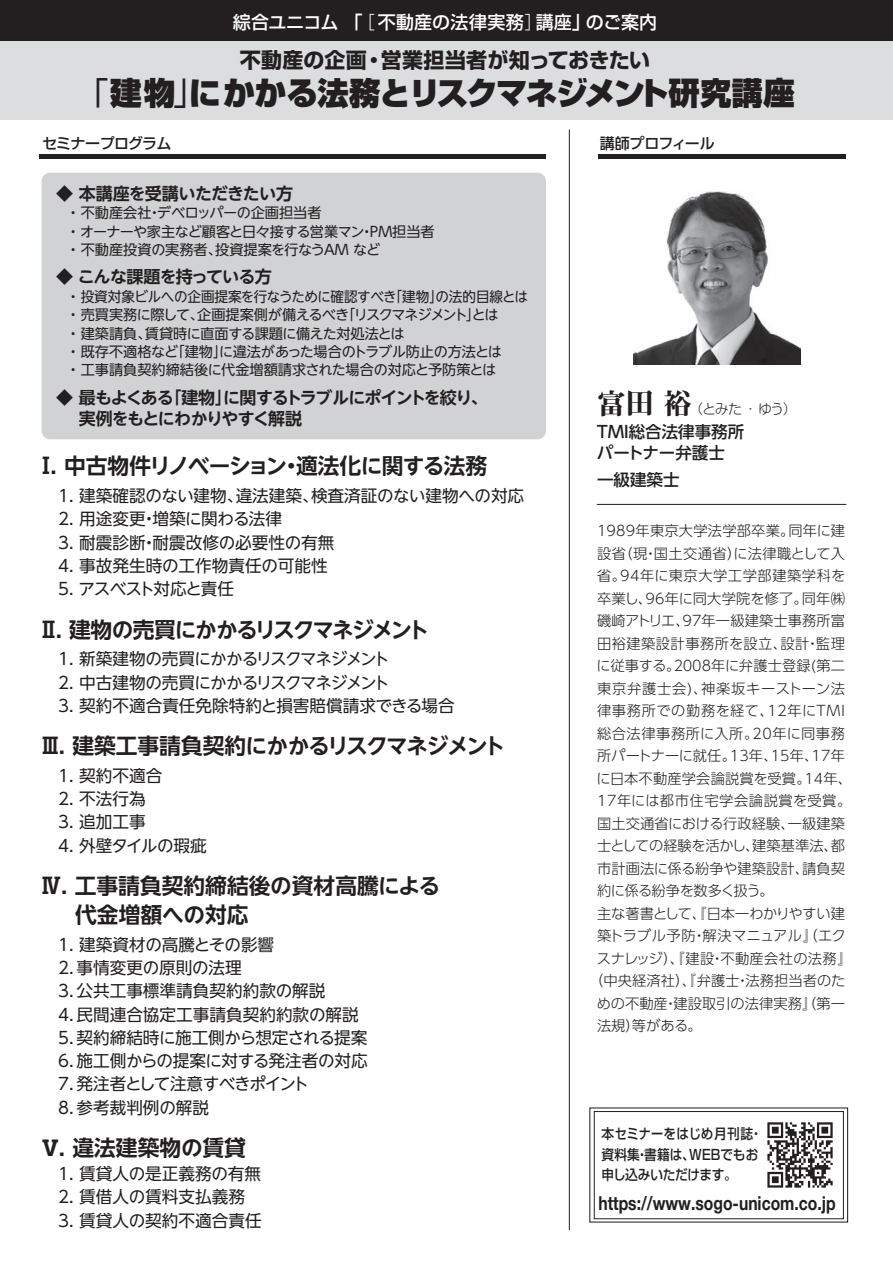
<style>
.page{position:relative;width:893px;height:1265px;background:#fff}
.page>*{position:absolute;margin:0;border:0;box-sizing:border-box;transform-origin:0 0}
.t1{font:900 31.5px "Shin Go Pro";letter-spacing:-.015em;color:#231f20}
.t2{font:700 21.75px/28.8px "UD Shin Go NT Pro De";color:#231f20}
.t3{font:700 21.75px "UD Shin Go NT Pro De";letter-spacing:-.02em;color:#231f20}
.t4{font:700 21.75px "UD Shin Go NT Pro De";letter-spacing:-.05em;color:#231f20}
.t5{font:700 21.75px "UD Shin Go NT Pro De";letter-spacing:-.085em;color:#231f20}
.t6{font:700 21px "Shin Go Pro";letter-spacing:.005em;color:#231f20}
.t7{font:700 19.2px "Helvetica Neue";color:#231f20;scale:.82 1}
.t8{font:500 18px "Shin Go Pro";letter-spacing:.005em;color:#fff}
.t9{font:700 16.95px/21px "UD Shin Go NT Pro De";letter-spacing:-.055em;color:#231f20}
.t10{font:700 16.95px "UD Shin Go NT Pro De";letter-spacing:-.035em;color:#231f20}
.t11{font:16.65px/23.2px "UD Shin Go NT Pro";color:#231f20}
.t12{font:16.65px "UD Shin Go NT Pro";letter-spacing:-.07em;color:#231f20}
.t13{font:16.65px "UD Shin Go NT Pro";letter-spacing:-.03em;color:#231f20}
.t14{font:500 16.5px/21px "UD Shin Go Pro";color:#231f20}
.t15{font:500 15px "Shin Go Pro";letter-spacing:-.05em;color:#231f20}
.t16{font:500 15px "UD Shin Go Pro";letter-spacing:-.015em;color:#231f20}
.t17{font:300 14.25px "UD Shin Go Pro";letter-spacing:.005em;color:#231f20}
.t18{font:300 14.25px "UD Shin Go Pro";letter-spacing:.04em;color:#231f20}
.t19{font:300 14.25px "UD Shin Go Pro";letter-spacing:.05em;color:#231f20}
.t20{font:300 14.25px "UD Shin Go Pro";letter-spacing:.03em;color:#231f20}
.t21{font:300 14.25px "UD Shin Go Pro";letter-spacing:-.015em;color:#231f20}
.t22{font:300 14.25px "UD Shin Go Pro";letter-spacing:-.02em;color:#231f20}
.t23{font:300 14.25px "UD Shin Go Pro";letter-spacing:.035em;color:#231f20}
.t24{font:300 14.25px "UD Shin Go Pro";letter-spacing:-.04em;color:#231f20}
.t25{font:14.1px/18.5px "UD Shin Go NT Pro";letter-spacing:-.015em;color:#231f20}
.t26{font:500 14.1px/20.4px "Shin Go Pro";color:#231f20;scale:.9 1}
.t27{font:300 13.5px "Shin Go Pro";color:#231f20}
.s1{font-weight:300}
.s2{font-weight:400}
.s3{font-family:"UD Shin Go NT Pro";font-weight:500}
.s4{font-family:"UD Shin Go NT Pro";font-size:20.4px}
.s5{font-family:"Midashi Min Pro MA31";font-weight:400;font-size:28.5px}
</style>
<div class="page">
<div style="left:42px;top:173px;width:504px;height:266px;background:#d1d2d4;border-radius:9px"></div>
<hr style="left:569px;top:129px;width:1px;height:1100px;background:#231f20">
<div style="left:0;top:0;width:893px;height:42px;background:#231f20"></div>
<div style="left:0;top:41px;width:893px;height:78px;background:#dcdddf"></div>
<div style="left:40px;top:154px;width:506px;height:5px;background:#231f20"></div>
<div style="left:598px;top:154px;width:248px;height:5px;background:#231f20"></div>
<hr style="left:597px;top:504px;width:249px;height:1px;background:#231f20">
<img style="left:634px;top:191px;width:167px;height:174px">
<div style="left:594px;top:1110px;width:249px;height:108px;border:1px solid #231f20"></div>
<svg style="left:767px;top:1122px;width:66px;height:65px"></svg>
<p class="t8" style="left:233px;top:7px;width:426px">綜合ユニコム 「<span class="s1">［</span>不動産の法律実務<span class="s1">］</span>講座」のご案内</p>
<p class="t6" style="left:240px;top:43px;width:412px">不動産の企画・営業担当者が知っておきたい</p>
<h1 class="t1" style="left:77px;top:68px;width:719px"><span class="s2">「</span>建物<span class="s2">」</span>にかかる法務とリスクマネジメント研究講座</h1>
<p class="t15" style="left:42px;top:131px;width:131px">セミナープログラム</p>
<p class="t16" style="left:600px;top:131px;width:116px">講師プロフィール</p>
<p class="t10" style="left:56px;top:179px;width:238px"><span class="s3">◆</span> 本講座を受講いただきたい方</p>
<p class="t25" style="left:56px;top:203px;width:380px">　・ 不動産会社・デベロッパーの企画担当者<br>　・ オーナーや家主など顧客と日々接する営業マン・PM担当者　・ 不動産投資の実務者、投資提案を行なうAM など</p>
<p class="t9" style="left:56px;top:266px;width:217px"><span class="s3">◆</span> こんな課題を持っている方</p>
<p class="t25" style="left:56px;top:287px;width:473px">　・ 投資対象ビルへの企画提案を行なうために確認すべき「建物」の法的目線とは　・ 売買実務に際して、企画提案側が備えるべき「リスクマネジメント」とは<br>　・ 建築請負、賃貸時に直面する課題に備えた対処法とは<br>　・ 既存不適格など「建物」に違法があった場合のトラブル防止の方法とは<br>　・ 工事請負契約締結後に代金増額請求された場合の対応と予防策とは</p>
<p class="t9" style="left:56px;top:386px;width:433px"><span class="s3">◆</span> 最もよくある「建物」に関するトラブルにポイントを絞り、　 実例をもとにわかりやすく解説</p>
<h2 class="t3" style="left:35px;top:448px;width:453px">Ⅰ. 中古物件リノベーション・適法化に関する法務</h2>
<p class="t11" style="left:58px;top:483px;width:467px">1. 建築確認のない建物、違法建築、検査済証のない建物への対応</p>
<p class="t11" style="left:58px;top:506px;width:225px">2. 用途変更・増築に関わる法律</p>
<p class="t11" style="left:58px;top:530px;width:278px">3. 耐震診断・耐震改修の必要性の有無</p>
<p class="t11" style="left:58px;top:553px;width:271px">4. 事故発生時の工作物責任の可能性</p>
<p class="t12" style="left:58px;top:575px;width:177px">5. アスベスト対応と責任</p>
<h2 class="t5" style="left:38px;top:611px;width:393px">Ⅱ. 建物の売買にかかるリスクマネジメント</h2>
<p class="t12" style="left:58px;top:645px;width:333px">1. 新築建物の売買にかかるリスクマネジメント</p>
<p class="t12" style="left:58px;top:668px;width:333px">2. 中古建物の売買にかかるリスクマネジメント</p>
<p class="t11" style="left:58px;top:693px;width:398px">3. 契約不適合責任免除特約と損害賠償請求できる場合</p>
<h2 class="t4" style="left:39px;top:728px;width:468px">Ⅲ. 建築工事請負契約にかかるリスクマネジメント</h2>
<p class="t11" style="left:58px;top:763px;width:106px">1. 契約不適合</p>
<p class="t11" style="left:58px;top:786px;width:89px">2. 不法行為</p>
<p class="t11" style="left:58px;top:809px;width:89px">3. 追加工事</p>
<p class="t13" style="left:58px;top:831px;width:150px">4. 外壁タイルの瑕疵</p>
<h2 class="t2" style="left:41px;top:870px;width:401px">Ⅳ. 工事請負契約締結後の資材高騰による　 代金増額への対応</h2>
<p class="t11" style="left:58px;top:932px;width:311px">1. 建築資材の高騰とその影響<br>2．事情変更の原則の法理<br>3．公共工事標準請負契約約款の解説<br>4．民間連合協定工事請負契約約款の解説<br>5．契約締結時に施工側から想定される提案<br>6．施工側からの提案に対する発注者の対応<br>7．発注者として注意すべきポイント<br>8．参考裁判例の解説</p>
<h2 class="t2" style="left:40px;top:1132px;width:207px"><span class="s4">Ⅴ</span>. 違法建築物の賃貸</h2>
<p class="t11" style="left:58px;top:1161px;width:204px">1. 賃貸人の是正義務の有無</p>
<p class="t11" style="left:58px;top:1184px;width:188px">2. 賃借人の賃料支払義務</p>
<p class="t11" style="left:58px;top:1207px;width:205px">3. 賃貸人の契約不適合責任</p>
<p class="t27" style="left:597px;top:398px;width:201px"><span class="s5">富田 裕</span>（とみた・ゆう）</p>
<p class="t14" style="left:594px;top:420px;width:152px">ＴＭＩ総合法律事務所パートナー弁護士</p>
<p class="t14" style="left:597px;top:468px;width:84px">一級建築士</p>
<p class="t17" style="left:597px;top:519px;width:249px">1989年東京大学法学部卒業。同年に建</p>
<p class="t20" style="left:597px;top:541px;width:250px">設省（現・国土交通省）に法律職として入</p>
<p class="t18" style="left:597px;top:564px;width:250px">省。94年に東京大学工学部建築学科を</p>
<p class="t17" style="left:597px;top:586px;width:249px">卒業し、96年に同大学院を修了。同年㈱</p>
<p class="t17" style="left:597px;top:609px;width:249px">磯崎アトリエ、97年一級建築士事務所富</p>
<p class="t23" style="left:597px;top:631px;width:249px">田裕建築設計事務所を設立、設計・監理</p>
<p class="t17" style="left:596px;top:654px;width:250px">に従事する。２０08年に弁護士登録(第二</p>
<p class="t19" style="left:597px;top:676px;width:249px">東京弁護士会)、神楽坂キーストーン法</p>
<p class="t19" style="left:597px;top:699px;width:249px">律事務所での勤務を経て、12年にTMI</p>
<p class="t18" style="left:597px;top:721px;width:249px">総合法律事務所に入所。20年に同事務</p>
<p class="t17" style="left:597px;top:744px;width:249px">所パートナーに就任。13年、15年、17年</p>
<p class="t17" style="left:596px;top:766px;width:257px">に日本不動産学会論説賞を受賞。14年、</p>
<p class="t18" style="left:597px;top:789px;width:256px">17年には都市住宅学会論説賞を受賞。</p>
<p class="t17" style="left:597px;top:811px;width:249px">国土交通省における行政経験、一級建築</p>
<p class="t21" style="left:597px;top:834px;width:249px">士としての経験を活かし、建築基準法、都</p>
<p class="t17" style="left:597px;top:856px;width:249px">市計画法に係る紛争や建築設計、請負契</p>
<p class="t24" style="left:597px;top:879px;width:178px">約に係る紛争を数多く扱う。</p>
<p class="t22" style="left:597px;top:901px;width:249px">主な著書として、『日本一わかりやすい建</p>
<p class="t17" style="left:597px;top:924px;width:250px">築トラブル予防・解決マニュアル』（エク</p>
<p class="t17" style="left:597px;top:946px;width:257px">スナレッジ）、『建設・不動産会社の法務』</p>
<p class="t17" style="left:589px;top:969px;width:258px">（中央経済社）、『弁護士・法務担当者のた</p>
<p class="t17" style="left:597px;top:991px;width:250px">めの不動産・建設取引の法律実務』（第一</p>
<p class="t17" style="left:597px;top:1014px;width:106px">法規）等がある。</p>
<p class="t26" style="left:601px;top:1121px;width:180px">本セミナーをはじめ月刊誌・資料集・書籍は、WEBでもお申し込みいただけます。</p>
<p class="t7" style="left:598px;top:1187px;width:291px">https://www.sogo-unicom.co.jp</p>
</div>
